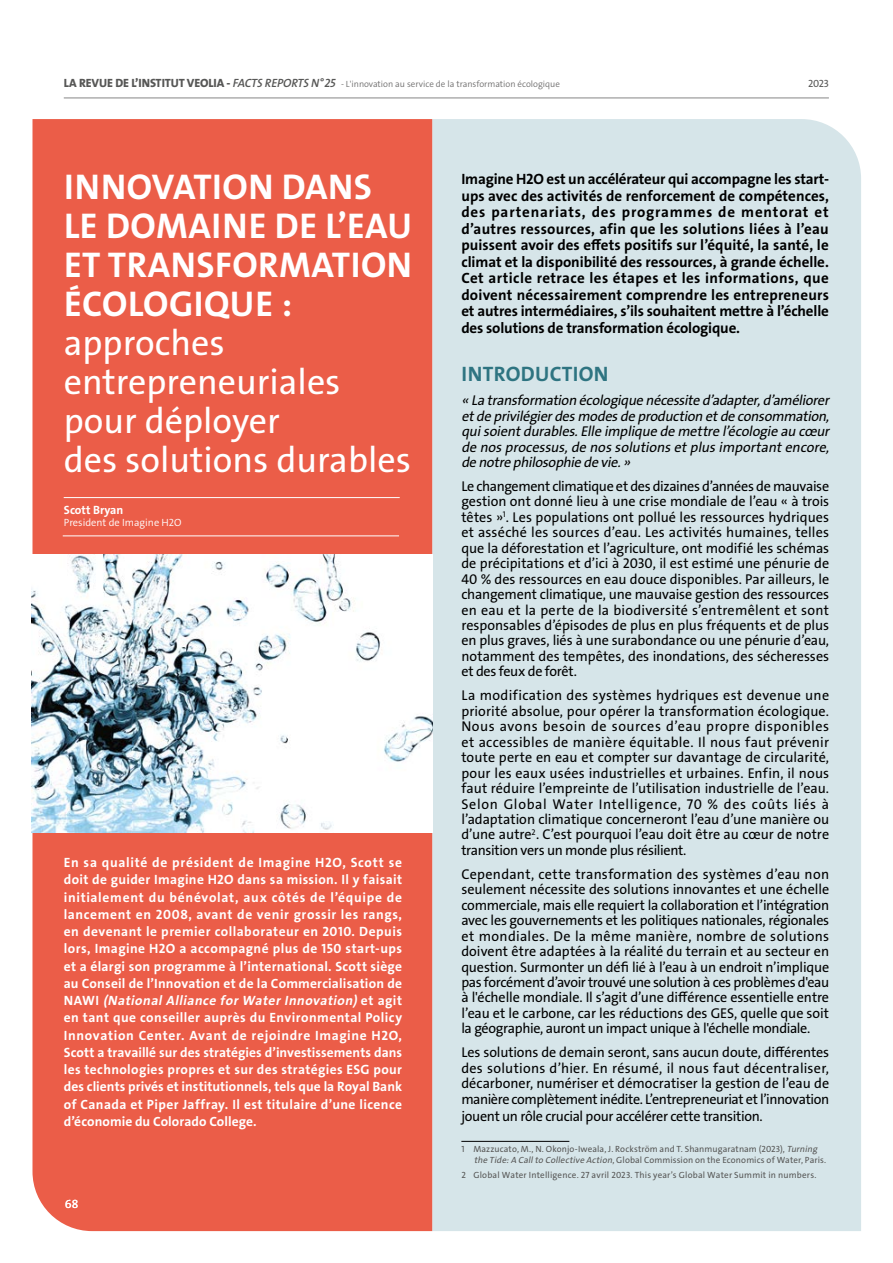
<style>
.page{position:relative;width:893px;height:1263px;background:#fff}
.page>*{position:absolute;margin:0;border:0;box-sizing:border-box;transform-origin:0 0}
.t1{font:36px/39px "The Sans Veolia W5 Pla";color:#fff}
.t2{font:36px/39px "The Sans Veolia W7 Bld";letter-spacing:.015em;color:#fff}
.t3{font:21px "The Sans Veolia W7 Bld";letter-spacing:.015em;color:#2e7481}
.t4{font:15px/16.5px "The Sans Veolia W7 Bld";letter-spacing:-.01em;color:#000;text-align:justify}
.t5{font:14.25px/15.5px "The Sans Veolia W5 Pla";letter-spacing:-.02em;color:#000;text-align:justify}
.t6{font:italic 14.25px/15.5px "The Sans Veolia W5 Pla";color:#000;text-align:justify}
.t7{font:13.5px/17.2px "The Sans Veolia W7 Bld";letter-spacing:.01em;color:#fff;text-align:justify}
.t8{font:12px "The Sans Veolia W7 Bld";color:#fff}
.t9{font:12px "The Sans Veolia W5 Pla";color:#fff}
.t10{font:10.5px "The Sans Veolia W4 Se Lig";color:#fff}
.t11{font:10.5px "The Sans Veolia W5 Pla";color:#575756}
.t12{font:9px/10.5px "The Sans Veolia W5 Pla";letter-spacing:.015em;color:#575756}
.t13{font:9px "The Sans Veolia W4 Se Lig";color:#706f6f}
.s1{font-family:"The Sans Veolia W8 Ex Bld";font-size:12px;color:#575756}
.s2{font-family:"The Sans Veolia W6 Se Bld It";font-size:12px;color:#575756}
.s3{font-style:italic}
</style>
<div class="page">
<div style="left:432px;top:119px;width:429px;height:1112px;background:#d6e5e9"></div>
<div style="left:32px;top:119px;width:400px;height:1112px;background:#eb5d48"></div>
<img style="left:32px;top:555px;width:400px;height:277px">
<hr style="left:461px;top:1141px;width:108px;height:1px;background:#000">
<hr style="left:64px;top:497px;width:336px;height:1px;background:#fff">
<hr style="left:63px;top:535px;width:336px;height:1px;background:#fff">
<hr style="left:64px;top:98px;width:765px;height:1px;background:#878787">
<p class="t13" style="left:64px;top:78px;width:498px"><span class="s1">LA REVUE DE L’INSTITUT VEOLIA -</span> <span class="s2">FACTS REPORTS N°25</span> - L'innovation au service de la transformation écologique</p>
<p class="t11" style="left:808px;top:77px;width:22px">2023</p>
<h1 class="t2" style="left:64px;top:167px;width:349px">INNOVATION DANS<br>LE DOMAINE DE L’EAU<br>ET TRANSFORMATION<br>ÉCOLOGIQUE :</h1>
<h1 class="t1" style="left:64px;top:323px;width:349px">approches entrepreneuriales pour déployer<br>des solutions durables</h1>
<p class="t8" style="left:64px;top:502px;width:61px">Scott Bryan</p>
<p class="t10" style="left:64px;top:515px;width:119px">President de Imagine H2O</p>
<p class="t7" style="left:64px;top:854px;width:340px">En sa qualité de président de Imagine H2O, Scott se doit de guider Imagine H2O dans sa mission. Il y faisait initialement du bénévolat, aux côtés de l’équipe de lancement en 2008, avant de venir grossir les rangs, en devenant le premier collaborateur en 2010. Depuis lors, Imagine H2O a accompagné plus de 150 start-ups et a élargi son programme à l’international. Scott siège au Conseil de l’Innovation et de la Commercialisation de N AW I <span class="s3">(National Alliance for Water Innovation)</span> e t a g i t en tant que conseiller auprès du Environmental Policy Innovation Center. Avant de rejoindre Imagine H2O, Scott a travaillé sur des stratégies d’investissements dans les technologies propres et sur des stratégies ESG pour des clients privés et institutionnels, tels que la Royal Bank of Canada et Piper Jaffray. Il est titulaire d’une licence d’économie du Colorado College.</p>
<p class="t9" style="left:65px;top:1196px;width:15px">68</p>
<p class="t4" style="left:461px;top:171px;width:369px">Imagine H2O est un accélérateur qui accompagne les start&shy;ups avec des activités de renforcement de compétences, des partenariats, des programmes de mentorat et d’autres ressources, afin que les solutions liées à l’eau puissent avoir des effets positifs sur l’équité, la santé, le climat et la disponibilité des ressources, à grande échelle.<br>Cet article retrace les étapes et les informations, que doivent nécessairement comprendre les entrepreneurs et autres intermédiaires, s’ils souhaitent mettre à l’échelle des solutions de transformation écologique.</p>
<h2 class="t3" style="left:461px;top:360px;width:149px">INTRODUCTION</h2>
<p class="t6" style="left:461px;top:393px;width:373px">« La transformation écologique nécessite d’adapter,d’améliorer etde privilégierdesmodesde production etde consommation, quisoientdurables.Elle implique de mettre l’écologie au cœur de nosprocessus,de nossolutionsetplusimportantencore, de notre philosophie de vie.»</p>
<p class="t5" style="left:461px;top:478px;width:369px">Le changement climatique et des dizaines d’années de mauvaise gestion ont donné lieu à une crise mondiale de l’eau « à trois têtes »<sup>1</sup>. Les populations ont pollué les ressources hydriques et asséché les sources d’eau. Les activités humaines, telles que la déforestation et l’agriculture, ont modifié les schémas de précipitations et d’ici à 2030, il est estimé une pénurie de 40 % des ressources en eau douce disponibles. Par ailleurs, le changement climatique, une mauvaise gestion des ressources en eau et la perte de la biodiversité s’entremêlent et sont responsables d’épisodes de plus en plus fréquents et de plus en plus graves, liés à une surabondance ou une pénurie d’eau, notamment des tempêtes, des inondations, des sécheresses et des feux de forêt.</p>
<p class="t5" style="left:461px;top:688px;width:369px">La modification des systèmes hydriques est devenue une priorité absolue, pour opérer la transformation écologique.<br>Nous avons besoin de sources d’eau propre disponibles et accessibles de manière équitable. Il nous faut prévenir toute perte en eau et compter sur davantage de circularité, pour les eaux usées industrielles et urbaines. Enfin, il nous faut réduire l’empreinte de l’utilisation industrielle de l’eau.<br>Selon Global Water Intelligence, 70 % des coûts liés à l’adaptation climatique concerneront l’eau d’une manière ou d’une autre<sup>2</sup>. C’est pourquoi l’eau doit être au cœur de notre transition vers un monde plus résilient.</p>
<p class="t5" style="left:461px;top:866px;width:369px">Cependant, cette transformation des systèmes d’eau non seulement nécessite des solutions innovantes et une échelle commerciale, mais elle requiert la collaboration et l’intégration avec les gouvernements et les politiques nationales, régionales et mondiales. De la même manière, nombre de solutions doivent être adaptées à la réalité du terrain et au secteur en question. Surmonter un défi lié à l’eau à un endroit n’implique pas forcément d’avoir trouvé une solution à ces problèmes d'eau à l'échelle mondiale. Il s’agit d’une différence essentielle entre l’eau et le carbone, car les réductions des GES, quelle que soit la géographie, auront un impact unique à l'échelle mondiale.</p>
<p class="t5" style="left:461px;top:1045px;width:369px">Les solutions de demain seront, sans aucun doute, différentes des solutions d’hier. En résumé, il nous faut décentraliser, décarboner, numériser et démocratiser la gestion de l’eau de manière complètement inédite. L’entrepreneuriat et l’innovation</p>
<p class="t5" style="left:461px;top:1108px;width:303px">jouent un rôle crucial pour accélérer cette transition.</p>
<p class="t12" style="left:474px;top:1144px;width:354px;text-indent:-13px">1 Mazzucato, M., N. Okonjo-Iweala, J. Rockström and T. Shanmugaratnam (2023), <span class="s3">Turning the Tide:A Callto Collective Action</span>, Global Commission on the Economics of Water, Paris.</p>
<p class="t12" style="left:461px;top:1170px;width:357px">2 Global Water Intelligence. 27 avril 2023. This year’s Global Water Summit in numbers.</p>
</div>
